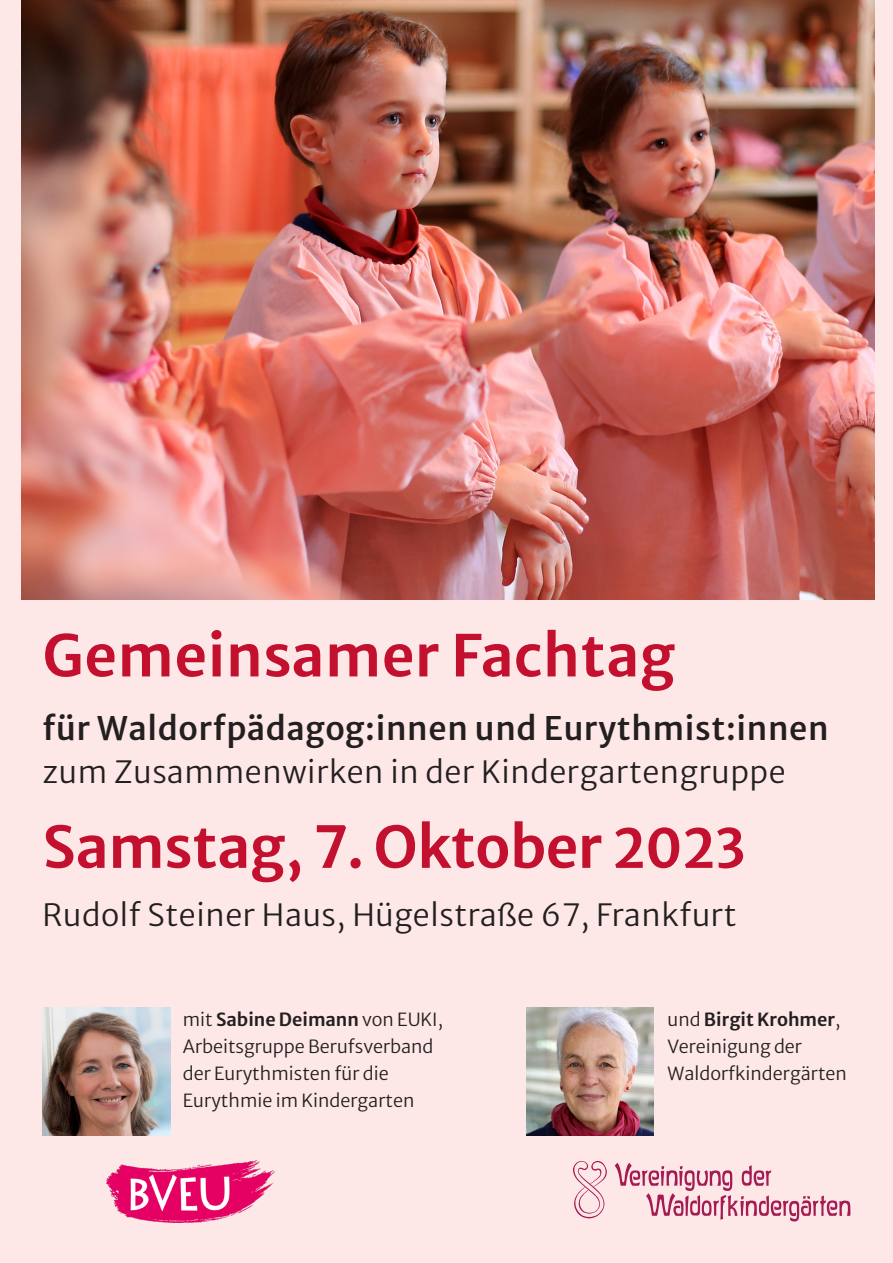
<style>
.page{position:relative;width:893px;height:1263px;background:#fde8e7}
.page>*{position:absolute;margin:0;border:0;box-sizing:border-box;transform-origin:0 0}
.Tabelleninhalt{font:600 57.45px "Merriweather Sans";color:#c3102e}
.Tabelleninhalt-2{font:500 32.25px "Merriweather Sans";letter-spacing:.02em;color:#231f20}
.Tabelleninhalt-3{font:30.45px "Merriweather Sans";letter-spacing:.02em;color:#231f20}
.Tabelleninhalt-4{font:18px/27px "Merriweather Sans";color:#231f20}
.s1{font-size:53.85px}
.s2{font-weight:600}
</style>
<div class="page">
<img style="left:21px;top:0;width:854px;height:600px">
<img style="left:43px;top:1008px;width:127px;height:127px">
<img style="left:526px;top:1008px;width:128px;height:127px">
<img style="left:106px;top:1161px;width:169px;height:61px">
<svg style="left:615px;top:1163px;width:235px;height:58px"></svg>
<svg style="left:573px;top:1161px;width:34px;height:57px"></svg>
<p class="Tabelleninhalt" style="left:43px;top:605px;width:634px">Gemeinsamer Fachtag</p>
<p class="Tabelleninhalt-2" style="left:43px;top:700px;width:788px">für Waldorfpädagog:innen und Eurythmist:innen</p>
<p class="Tabelleninhalt-3" style="left:43px;top:745px;width:745px">zum Zusammenwirken in der Kindergartengruppe</p>
<p class="Tabelleninhalt" style="left:43px;top:797px;width:705px">Samstag, 7. Oktober <span class="s1">2023</span></p>
<h2 class="Tabelleninhalt-3" style="left:43px;top:888px;width:695px">Rudolf Steiner Haus, Hügelstraße 67, Frankfurt</h2>
<p class="Tabelleninhalt-4" style="left:183px;top:1003px;width:262px">mit <span class="s2">Sabine Deimann</span> von EUKI,<br>Arbeitsgruppe Berufsverband der Eurythmisten für die<br>Eurythmie im Kindergarten</p>
<p class="Tabelleninhalt-4" style="left:668px;top:1003px;width:181px">und <span class="s2">Birgit Krohmer</span>,<br>Vereinigung der<br>Waldorfkindergärten</p>
</div>
